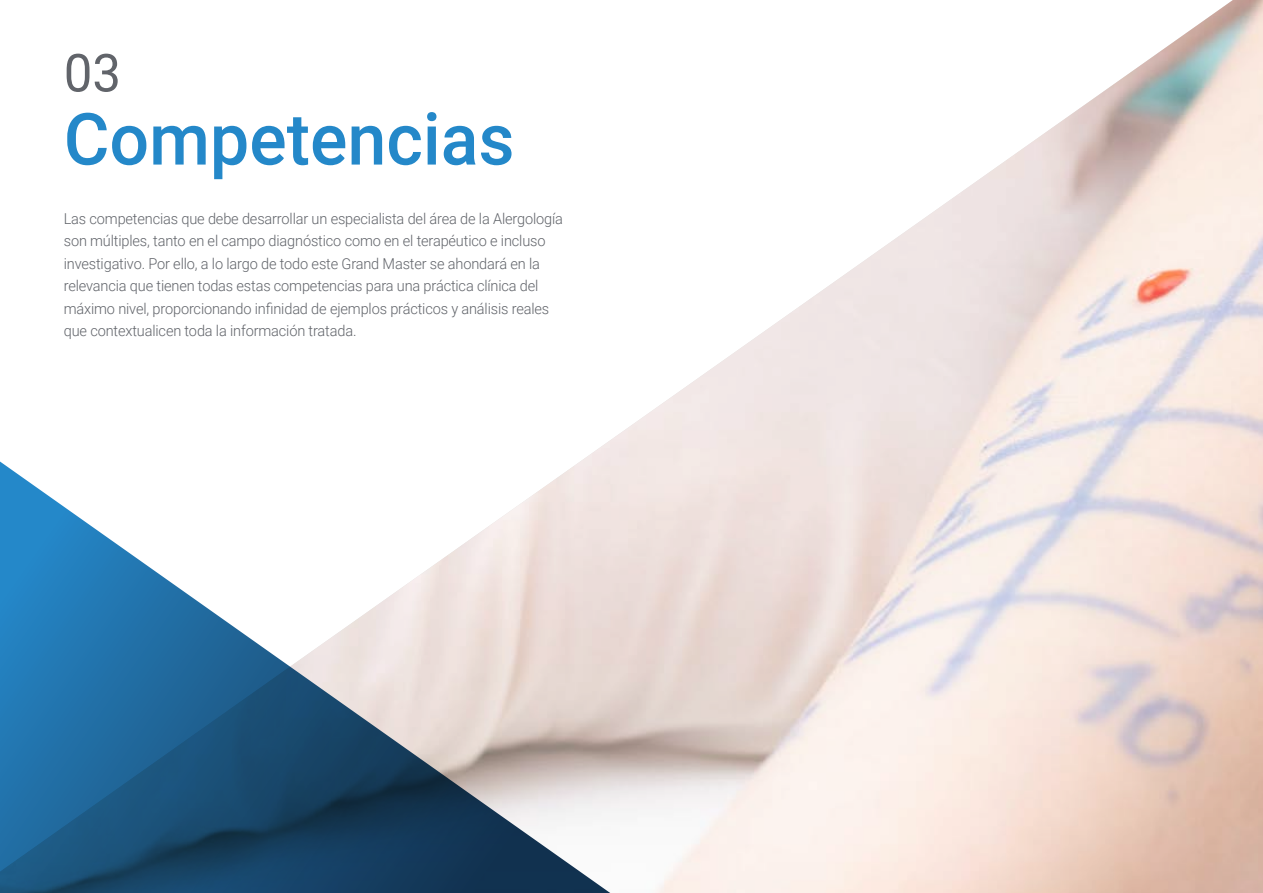
<style>
.page{position:relative;width:1263px;height:893px;background:#fff}
.page>*{position:absolute;margin:0;border:0;box-sizing:border-box;transform-origin:0 0}
.t1{font:500 72px "Roboto";color:#2488c9}
.t2{font:52.5px "Roboto";color:#61646a}
.t3{font:300 15px/22.5px "Roboto";letter-spacing:-.01em;color:#61646a}
</style>
<div class="page">
<img style="left:602px;top:0;width:661px;height:893px">
<svg style="left:0;top:446px;width:640px;height:447px"></svg>
<h2 class="t2" style="left:64px;top:36px;width:59px">03</h2>
<h1 class="t1" style="left:64px;top:89px;width:452px">Competencias</h1>
<p class="t3" style="left:64px;top:207px;width:501px">Las competencias que debe desarrollar un especialista del área de la Alergología son múltiples, tanto en el campo diagnóstico como en el terapéutico e incluso investigativo. Por ello, a lo largo de todo este Grand Master se ahondará en la relevancia que tienen todas estas competencias para una práctica clínica del máximo nivel, proporcionando infinidad de ejemplos prácticos y análisis reales que contextualicen toda la información tratada.</p>
</div>
